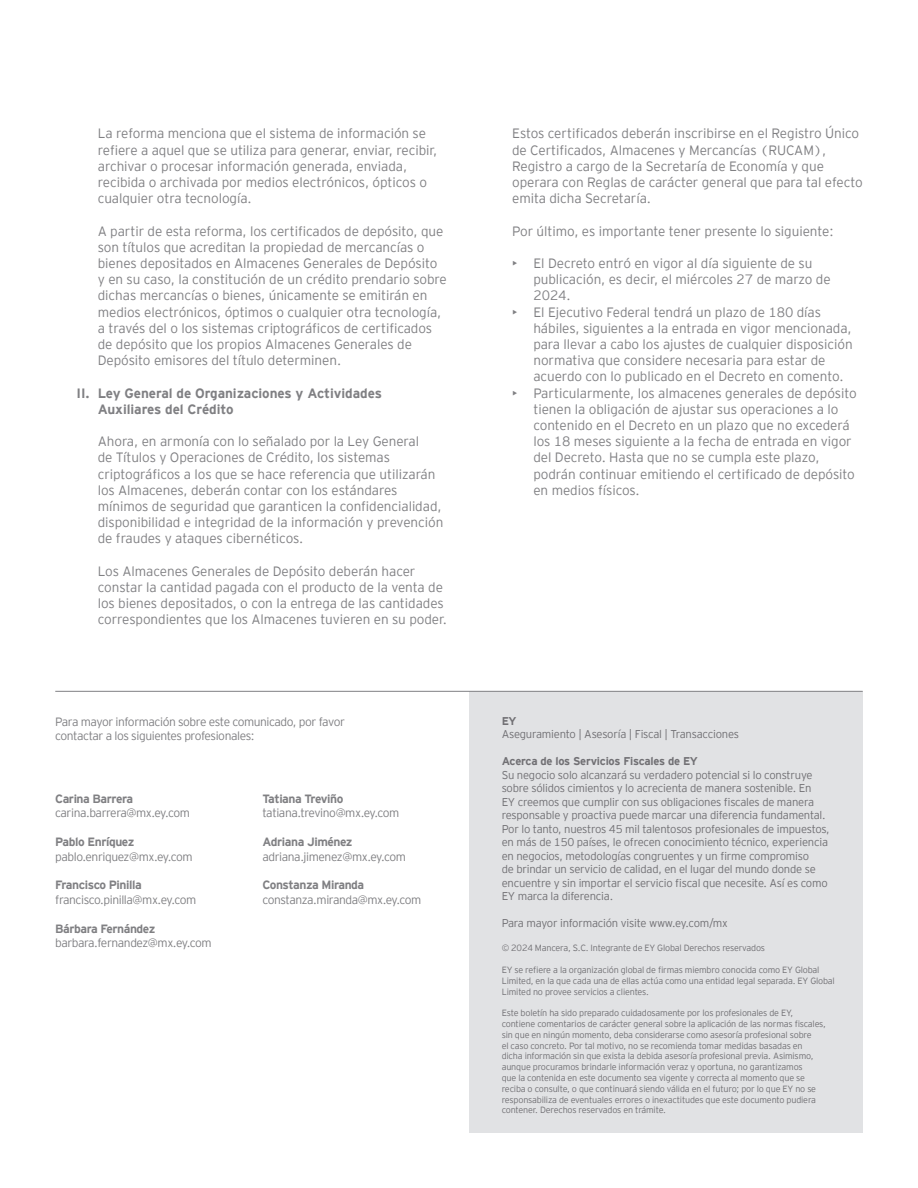
<style>
.page{position:relative;width:918px;height:1188px;background:#fff}
.page>*{position:absolute;margin:0;border:0;box-sizing:border-box;transform-origin:0 0}
.t1{font:300 13.5px/16.2px "EY Interstate";letter-spacing:-.005em;color:#808083}
.t2{font:700 13.5px/16.2px "EY Interstate";letter-spacing:-.005em;color:#808083}
.t3{font:300 12px/14.4px "EY Interstate";letter-spacing:-.035em;color:#808083}
.t4{font:700 12px "EY Interstate";letter-spacing:-.035em;color:#808083}
.t5{font:300 11.25px/13.5px "EY Interstate";letter-spacing:-.02em;color:#717074}
.t6{font:700 11.25px "EY Interstate";letter-spacing:-.02em;color:#717074}
.t7{font:300 9px/10.8px "EY Interstate";letter-spacing:-.02em;color:#717074}
</style>
<div class="page">
<div style="left:470px;top:691px;width:393px;height:442px;background:#e1e2e4"></div>
<hr style="left:55px;top:691px;width:808px;height:1px;background:#808083">
<p class="t1" style="left:98px;top:125px;width:341px">La reforma menciona que el sistema de información se refiere a aquel que se utiliza para generar, enviar, recibir, archivar o procesar información generada, enviada, recibida o archivada por medios electrónicos, ópticos o cualquier otra tecnología.</p>
<p class="t1" style="left:98px;top:223px;width:351px">A partir de esta reforma, los certificados de depósito, que son títulos que acreditan la propiedad de mercancías o bienes depositados en Almacenes Generales de Depósito y en su caso, la constitución de un crédito prendario sobre dichas mercancías o bienes, únicamente se emitirán en medios electrónicos, óptimos o cualquier otra tecnología, a través del o los sistemas criptográficos de certificados de depósito que los propios Almacenes Generales de Depósito emisores del título determinen.</p>
<p class="t2" style="left:98px;top:385px;width:286px;text-indent:-21px">II. Ley General de Organizaciones y Actividades<br>Auxiliares del Crédito</p>
<p class="t1" style="left:98px;top:433px;width:347px">Ahora, en armonía con lo señalado por la Ley General<br>de Títulos y Operaciones de Crédito, los sistemas criptográficos a los que se hace referencia que utilizarán los Almacenes, deberán contar con los estándares mínimos de seguridad que garanticen la confidencialidad, disponibilidad e integridad de la información y prevención de fraudes y ataques cibernéticos.</p>
<p class="t1" style="left:98px;top:563px;width:351px">Los Almacenes Generales de Depósito deberán hacer constar la cantidad pagada con el producto de la venta de los bienes depositados, o con la entrega de las cantidades correspondientes que los Almacenes tuvieren en su poder.</p>
<p class="t3" style="left:55px;top:715px;width:291px">Para mayor información sobre este comunicado, por favor contactar a los siguientes profesionales:</p>
<p class="t4" style="left:55px;top:792px;width:79px">Carina Barrera</p>
<p class="t3" style="left:55px;top:806px;width:136px">carina.barrera@mx.ey.com</p>
<p class="t4" style="left:55px;top:835px;width:81px">Pablo Enríquez</p>
<p class="t3" style="left:55px;top:849px;width:139px">pablo.enriquez@mx.ey.com</p>
<p class="t4" style="left:55px;top:878px;width:88px">Francisco Pinilla</p>
<p class="t3" style="left:55px;top:892px;width:143px">francisco.pinilla@mx.ey.com</p>
<p class="t4" style="left:55px;top:922px;width:102px">Bárbara Fernández</p>
<p class="t3" style="left:55px;top:935px;width:158px">barbara.fernandez@mx.ey.com</p>
<p class="t4" style="left:262px;top:792px;width:83px">Tatiana Treviño</p>
<p class="t3" style="left:262px;top:806px;width:138px">tatiana.trevino@mx.ey.com</p>
<p class="t4" style="left:262px;top:835px;width:92px">Adriana Jiménez</p>
<p class="t3" style="left:262px;top:849px;width:145px">adriana.jimenez@mx.ey.com</p>
<p class="t4" style="left:262px;top:878px;width:103px">Constanza Miranda</p>
<p class="t3" style="left:262px;top:892px;width:161px">constanza.miranda@mx.ey.com</p>
<p class="t1" style="left:512px;top:125px;width:352px">Estos certificados deberán inscribirse en el Registro Único de Certificados, Almacenes y Mercancías (RUCAM), Registro a cargo de la Secretaría de Economía y que operara con Reglas de carácter general que para tal efecto emita dicha Secretaría.</p>
<p class="t1" style="left:512px;top:223px;width:323px">Por último, es importante tener presente lo siguiente:</p>
<p class="t1" style="left:533px;top:255px;width:299px;text-indent:-21px">• El Decreto entró en vigor al día siguiente de su publicación, es decir, el miércoles 27 de marzo de<br>2024.</p>
<p class="t1" style="left:533px;top:304px;width:321px;text-indent:-21px">• El Ejecutivo Federal tendrá un plazo de 180 días hábiles, siguientes a la entrada en vigor mencionada, para llevar a cabo los ajustes de cualquier disposición normativa que considere necesaria para estar de acuerdo con lo publicado en el Decreto en comento.</p>
<p class="t1" style="left:533px;top:385px;width:325px;text-indent:-21px">• Particularmente, los almacenes generales de depósito tienen la obligación de ajustar sus operaciones a lo contenido en el Decreto en un plazo que no excederá los 18 meses siguiente a la fecha de entrada en vigor del Decreto. Hasta que no se cumpla este plazo, podrán continuar emitiendo el certificado de depósito en medios físicos.</p>
<p class="t6" style="left:502px;top:714px;width:16px">EY</p>
<p class="t5" style="left:502px;top:727px;width:239px">Aseguramiento | Asesoría | Fiscal | Transacciones</p>
<p class="t6" style="left:502px;top:755px;width:198px">Acerca de los Servicios Fiscales de EY</p>
<p class="t5" style="left:502px;top:768px;width:330px">Su negocio solo alcanzará su verdadero potencial si lo construye sobre sólidos cimientos y lo acrecienta de manera sostenible. En<br>EY creemos que cumplir con sus obligaciones fiscales de manera responsable y proactiva puede marcar una diferencia fundamental.<br>Por lo tanto, nuestros 45 mil talentosos profesionales de impuestos, en más de 150 países, le ofrecen conocimiento técnico, experiencia en negocios, metodologías congruentes y un firme compromiso<br>de brindar un servicio de calidad, en el lugar del mundo donde se encuentre y sin importar el servicio fiscal que necesite. Así es como EY marca la diferencia.</p>
<p class="t5" style="left:502px;top:916px;width:228px">Para mayor información visite www.ey.com/mx</p>
<p class="t7" style="left:502px;top:943px;width:265px">© 2024 Mancera, S.C. Integrante de EY Global Derechos reservados</p>
<p class="t7" style="left:502px;top:964px;width:335px">EY se refiere a la organización global de firmas miembro conocida como EY Global<br>Limited, en la que cada una de ellas actúa como una entidad legal separada. EY Global<br>Limited no provee servicios a clientes.</p>
<p class="t7" style="left:502px;top:1007px;width:326px">Este boletín ha sido preparado cuidadosamente por los profesionales de EY, contiene comentarios de carácter general sobre la aplicación de las normas fiscales, sin que en ningún momento, deba considerarse como asesoría profesional sobre<br>el caso concreto. Por tal motivo, no se recomienda tomar medidas basadas en dicha información sin que exista la debida asesoría profesional previa. Asimismo, aunque procuramos brindarle información veraz y oportuna, no garantizamos<br>que la contenida en este documento sea vigente y correcta al momento que se reciba o consulte, o que continuará siendo válida en el futuro; por lo que EY no se responsabiliza de eventuales errores o inexactitudes que este documento pudiera contener. Derechos reservados en trámite.</p>
</div>
